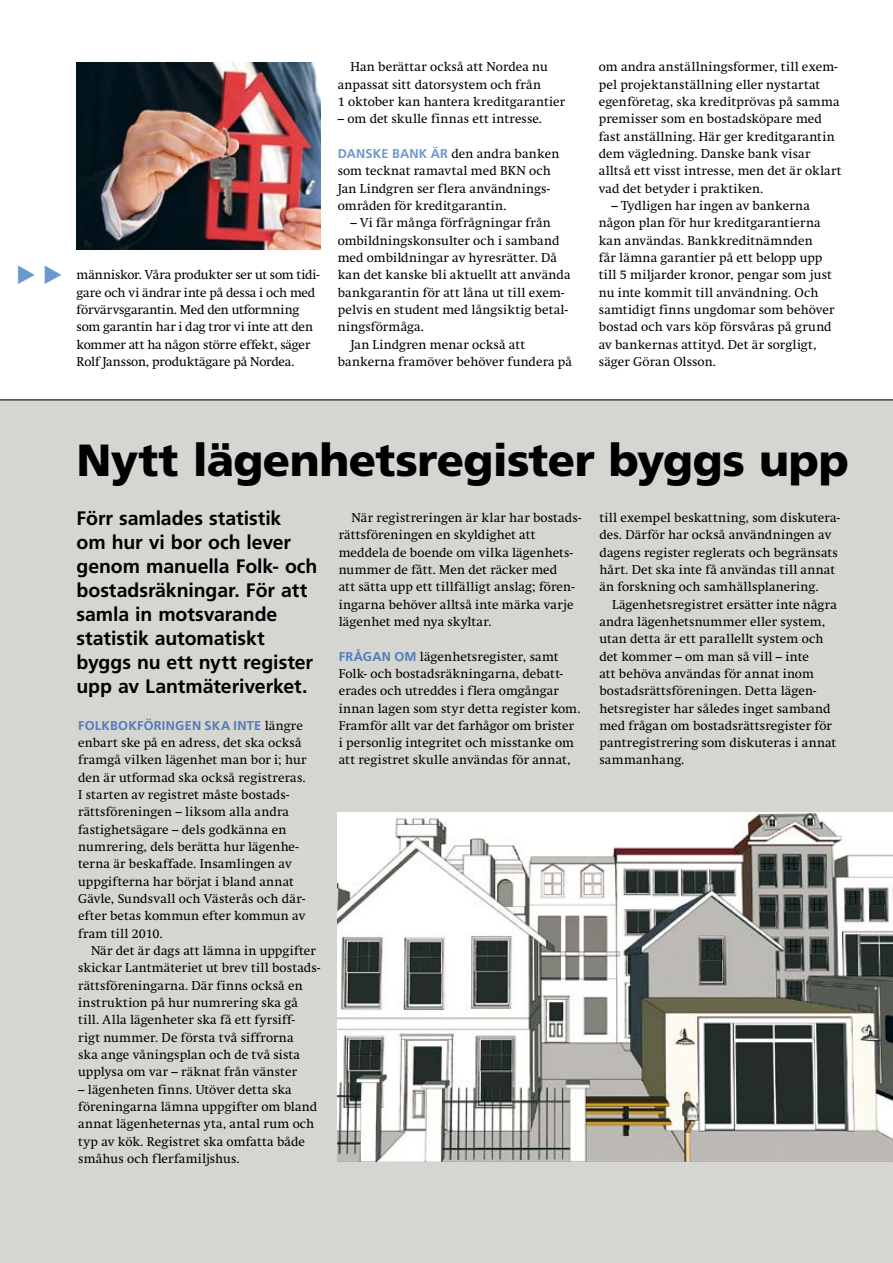
<style>
.page{position:relative;width:893px;height:1263px;background:#fff}
.page>*{position:absolute;margin:0;border:0;box-sizing:border-box;transform-origin:0 0}
.t1{font:900 45px "Frutiger";letter-spacing:-.015em;color:#000}
.t2{font:24px "European Pi Three";color:#6999cd}
.t3{font:700 19.5px/24px "Frutiger";letter-spacing:-.005em;color:#000}
.t4{font:12.75px/17.4px "Swift";letter-spacing:.015em;color:#000}
.t5{font:12.75px/17.4px "Swift";letter-spacing:-.01em;color:#000}
.t6{font:700 12.75px "Frutiger";letter-spacing:.02em;color:#517cb9}
.s1{font-family:"Frutiger";font-weight:700;color:#6999cd}
.s2{font-family:"Swift";font-weight:400;color:#000}
.s3{font-family:"Frutiger";font-weight:700;color:#517cb9}
</style>
<div class="page">
<div style="left:0;top:400px;width:893px;height:863px;background:#d5d5d1"></div>
<img style="left:77px;top:62px;width:243px;height:187px">
<img style="left:337px;top:813px;width:556px;height:349px">
<hr style="left:0;top:400px;width:893px;height:1px;background:#000">
<h2 class="t2" style="left:17px;top:259px;width:48px">E E</h2>
<p class="t5" style="left:77px;top:266px;width:245px">människor. Våra produkter ser ut som tidi&shy;gare och vi ändrar inte på dessa i och med förvärvsgarantin. Med den utformning som garantin har i dag tror vi inte att den kommer att ha någon större effekt, säger Rolf Jansson, produktägare på Nordea.</p>
<p class="t4" style="left:338px;top:58px;width:229px;text-indent:13px">Han berättar också att Nordea nu anpassat sitt datorsystem och från<br>1 oktober kan hantera kreditgarantier</p>
<p class="t4" style="left:338px;top:110px;width:206px">– om det skulle finnas ett intresse.</p>
<p class="t4" style="left:338px;top:145px;width:223px"><span class="s1">Dans ke bank är</span> den andra banken som tecknat ramavtal med BKN och<br>Jan Lindgren ser flera användnings&shy;områden för kreditgarantin.</p>
<p class="t4" style="left:350px;top:214px;width:202px">– Vi får många förfrågningar från</p>
<p class="t4" style="left:338px;top:232px;width:223px">ombildningskonsulter och i samband</p>
<p class="t4" style="left:338px;top:249px;width:221px">med ombildningar av hyresrätter. Då</p>
<p class="t4" style="left:338px;top:266px;width:234px">kan det kanske bli aktuellt att använda</p>
<p class="t4" style="left:338px;top:284px;width:228px">bankgarantin för att låna ut till exem-</p>
<p class="t4" style="left:338px;top:301px;width:232px">pelvis en student med långsiktig betal-</p>
<p class="t4" style="left:338px;top:318px;width:88px">ningsförmåga.</p>
<p class="t4" style="left:350px;top:336px;width:176px">Jan Lindgren menar också att</p>
<p class="t4" style="left:338px;top:353px;width:236px">bankerna framöver behöver fundera på</p>
<p class="t4" style="left:599px;top:58px;width:244px">om andra anställningsformer, till exem&shy;pel projektanställning eller nystartat egenföretag, ska kreditprövas på samma premisser som en bostadsköpare med fast anställning. Här ger kreditgarantin dem vägledning. Danske bank visar alltså ett visst intresse, men det är oklart vad det betyder i praktiken.</p>
<p class="t4" style="left:599px;top:197px;width:237px;text-indent:13px">– Tydligen har ingen av bankerna någon plan för hur kreditgarantierna kan användas. Bankkreditnämnden<br>får lämna garantier på ett belopp upp till 5 miljarder kronor, pengar som just nu inte kommit till användning. Och samtidigt finns ungdomar som behöver bostad och vars köp försvåras på grund av bankernas attityd. Det är sorgligt, säger Göran Olsson.</p>
<h1 class="t1" style="left:77px;top:433px;width:774px">Nytt lägenhetsregister byggs upp</h1>
<h3 class="t3" style="left:77px;top:506px;width:242px">Förr samlades statistik<br>om hur vi bor och lever genom manuella Folk- och bostadsräkningar. För att samla in motsvarande statistik automatiskt byggs nu ett nytt register upp av Lantmäteriverket.</h3>
<p class="t6" style="left:78px;top:718px;width:226px">Folkbokföringen ska inte <span class="s2">längre</span></p>
<p class="t4" style="left:78px;top:734px;width:230px">enbart ske på en adress, det ska också framgå vilken lägenhet man bor i; hur den är utformad ska också registreras.<br>I starten av registret måste bostads&shy;rättsföreningen – liksom alla andra fastighetsägare – dels godkänna en numrering, dels berätta hur lägenhe&shy;terna är beskaffade. Insamlingen av uppgifterna har börjat i bland annat Gävle, Sundsvall och Västerås och där&shy;efter betas kommun efter kommun av fram till 2010.</p>
<p class="t4" style="left:78px;top:942px;width:244px;text-indent:13px">När det är dags att lämna in uppgifter skickar Lantmäteriet ut brev till bostads&shy;rättsföreningarna. Där finns också en instruktion på hur numrering ska gå till. Alla lägenheter ska få ett fyrsiff-<br>rigt nummer. De första två siffrorna<br>ska ange våningsplan och de två sista upplysa om var – räknat från vänster</p>
<p class="t4" style="left:78px;top:1081px;width:240px">– lägenheten finns. Utöver detta ska föreningarna lämna uppgifter om bland annat lägenheternas yta, antal rum och typ av kök. Registret ska omfatta både småhus och flerfamiljshus.</p>
<p class="t4" style="left:339px;top:509px;width:244px;text-indent:13px">När registreringen är klar har bostads&shy;rättsföreningen en skyldighet att meddela de boende om vilka lägenhets&shy;nummer de fått. Men det räcker med<br>att sätta upp ett tillfälligt anslag; fören&shy;ingarna behöver alltså inte märka varje lägenhet med nya skyltar.</p>
<p class="t4" style="left:339px;top:647px;width:243px"><span class="s3">Frågan om</span> lägenhetsregister, samt Folk- och bostadsräkningarna, debatt&shy;erades och utreddes i flera omgångar innan lagen som styr detta register kom.<br>Framför allt var det farhågor om brister i personlig integritet och misstanke om att registret skulle användas för annat,</p>
<p class="t4" style="left:599px;top:509px;width:242px">till exempel beskattning, som diskutera&shy;des. Därför har också användningen av dagens register reglerats och begränsats hårt. Det ska inte få användas till annat än forskning och samhällsplanering.</p>
<p class="t4" style="left:599px;top:595px;width:239px;text-indent:13px">Lägenhetsregistret ersätter inte några andra lägenhetsnummer eller system, utan detta är ett parallellt system och det kommer – om man så vill – inte<br>att behöva användas för annat inom bostadsrättsföreningen. Detta lägen&shy;hetsregister har således inget samband med frågan om bostadsrättsregister för pantregistrering som diskuteras i annat sammanhang.</p>
</div>
